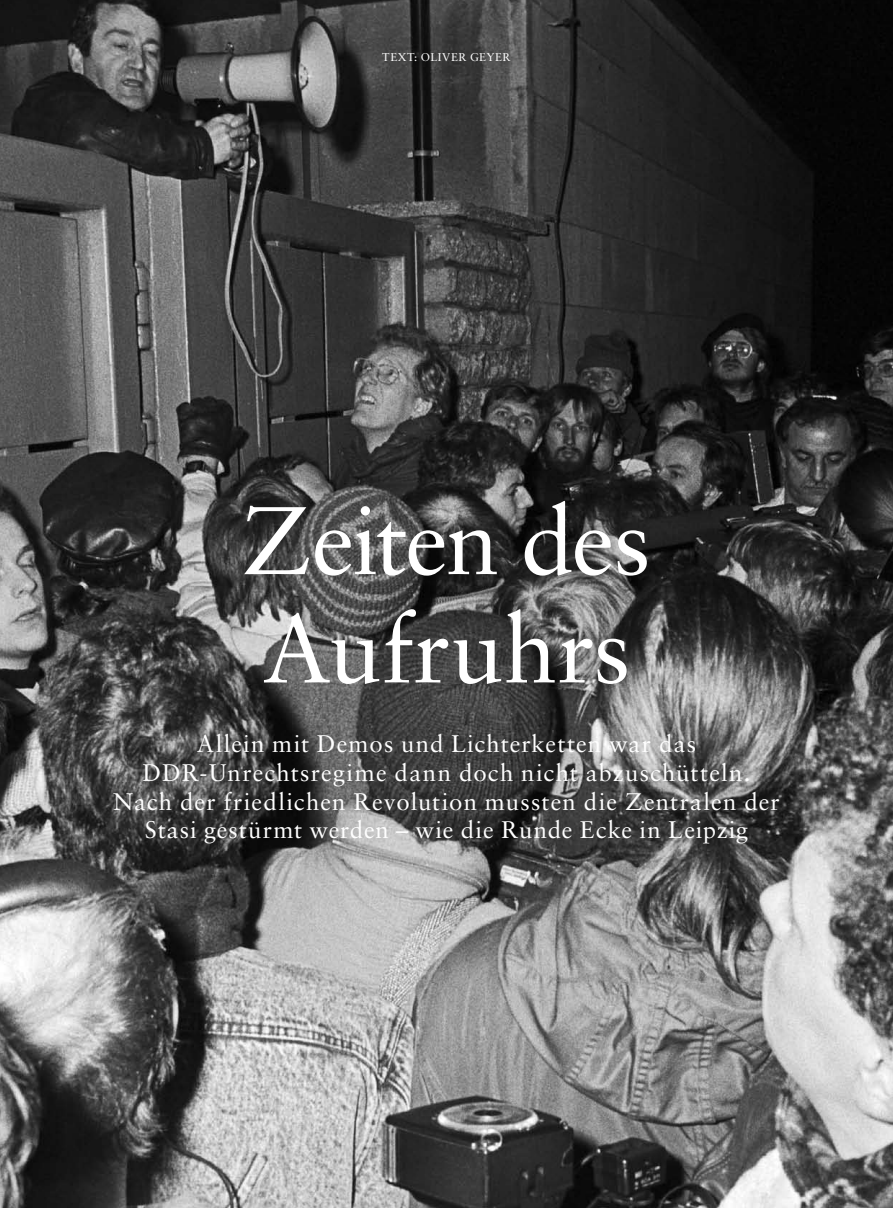
<style>
.page{position:relative;width:893px;height:1208px;background:#fff}
.page>*{position:absolute;margin:0;border:0;box-sizing:border-box;transform-origin:0 0}
.t1{font:96px/108.3px "Sabon";letter-spacing:-.01em;color:#fff}
.t2{font:24px/28.8px "Sabon";letter-spacing:.045em;color:#fff;text-align:center}
.t3{font:11.25px "Sabon";letter-spacing:.065em;color:#fff}
</style>
<div class="page">
<img style="left:0;top:0;width:893px;height:1208px">
<p class="t3" style="left:382px;top:50px;width:122px">Text: oliver geyer</p>
<h1 class="t1" style="left:242px;top:485px;width:410px">Zeiten des<br>Aufruhrs</h1>
<p class="t2" style="left:113px;top:729px;width:668px">Allein mit Demos und Lichterketten war das DDR-Unrechtsregime dann doch nicht abzuschütteln.<br>Nach der friedlichen Revolution mussten die Zentralen der Stasi gestürmt werden – wie die Runde Ecke in Leipzig</p>
</div>
